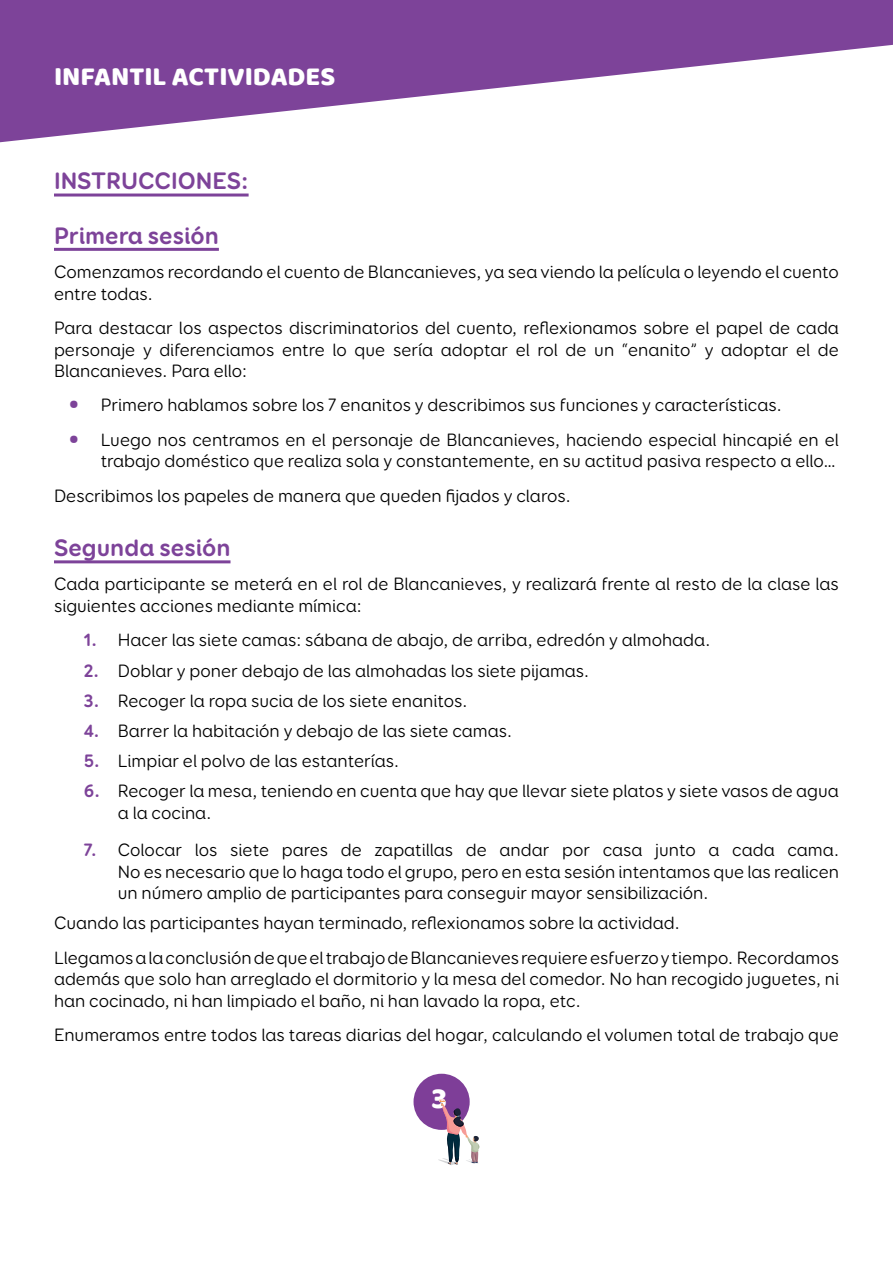
<style>
.page{position:relative;width:893px;height:1263px;background:#fff}
.page>*{position:absolute;margin:0;border:0;box-sizing:border-box;transform-origin:0 0}
.t1{font:30px "Baloo";color:#fff}
.t2{font:27px "Baloo";color:#fff}
.subtitulo_B__activid{font:700 24px "Booster Next FY";color:#7d4399}
.subtitulo_A_activida{font:700 24px "Booster Next FY";color:#7d4399}
.t3{font:18px/21.6px "Booster Next FY";color:#000}
.s1{font-weight:700;font-size:27px;color:#7d4399}
.s2{font-weight:700;color:#7d4399}
</style>
<div class="page">
<svg style="left:0;top:0;width:893px;height:143px;fill:#7d4399"></svg>
<div style="left:414px;top:1074px;width:56px;height:56px;background:#7e3e98;border-radius:50%"></div>
<svg style="left:438px;top:1100px;width:42px;height:65px"></svg>
<hr style="left:54px;top:194px;width:195px;height:3px;background:#7d4399">
<hr style="left:54px;top:248px;width:165px;height:3px;background:#7d4399">
<hr style="left:54px;top:560px;width:176px;height:3px;background:#7d4399">
<h2 class="t2" style="left:54px;top:59px;width:283px">INFANTIL ACTIVIDADES</h2>
<p class="subtitulo_A_activida" style="left:54px;top:166px;width:196px">INSTRUCCIONES:</p>
<p class="subtitulo_B__activid" style="left:54px;top:220px;width:166px">Primera sesión</p>
<p class="t3" style="left:54px;top:261px;width:786px">Comenzamos recordando el cuento de Blancanieves, ya sea viendo la película o leyendo el cuento entre todas.</p>
<p class="t3" style="left:54px;top:317px;width:786px;text-align:justify">Para destacar los aspectos discriminatorios del cuento, reflexionamos sobre el papel de cada personaje y diferenciamos entre lo que sería adoptar el rol de un “enanito” y adoptar el de Blancanieves. Para ello:</p>
<p class="t3" style="left:67px;top:394px;width:716px"><span class="s1">•</span> Primero hablamos sobre los 7 enanitos y describimos sus funciones y características.</p>
<p class="t3" style="left:67px;top:429px;width:774px;text-align:right"><span class="s1">•</span> Luego nos centramos en el personaje de Blancanieves, haciendo especial hincapié en el trabajo doméstico que realiza sola y constantemente, en su actitud pasiva respecto a ello…</p>
<p class="t3" style="left:54px;top:485px;width:518px">Describimos los papeles de manera que queden fijados y claros.</p>
<p class="subtitulo_B__activid" style="left:54px;top:533px;width:178px">Segunda sesión</p>
<p class="t3" style="left:54px;top:573px;width:786px">Cada participante se meterá en el rol de Blancanieves, y realizará frente al resto de la clase las siguientes acciones mediante mímica:</p>
<p class="t3" style="left:84px;top:629px;width:628px"><span class="s2">1.</span> Hacer las siete camas: sábana de abajo, de arriba, edredón y almohada.</p>
<p class="t3" style="left:84px;top:659px;width:507px"><span class="s2">2.</span> Doblar y poner debajo de las almohadas los siete pijamas.</p>
<p class="t3" style="left:84px;top:690px;width:385px"><span class="s2">3.</span> Recoger la ropa sucia de los siete enanitos.</p>
<p class="t3" style="left:84px;top:720px;width:430px"><span class="s2">4.</span> Barrer la habitación y debajo de las siete camas.</p>
<p class="t3" style="left:84px;top:750px;width:317px"><span class="s2">5.</span> Limpiar el polvo de las estanterías.</p>
<p class="t3" style="left:118px;top:780px;width:723px;text-indent:-34px"><span class="s2">6.</span> Recoger la mesa, teniendo en cuenta que hay que llevar siete platos y siete vasos de agua a la cocina.</p>
<p class="t3" style="left:118px;top:839px;width:723px;text-align:justify;text-indent:-34px"><span class="s2">7.</span> Colocar los siete pares de zapatillas de andar por casa junto a cada cama.<br>No es necesario que lo haga todo el grupo, pero en esta sesión intentamos que las realicen un número amplio de participantes para conseguir mayor sensibilización.</p>
<p class="t3" style="left:54px;top:912px;width:627px">Cuando las participantes hayan terminado, reflexionamos sobre la actividad.</p>
<p class="t3" style="left:54px;top:946px;width:786px;text-align:justify">Llegamos a la conclusión de que el trabajo de Blancanieves requiere esfuerzo y tiempo. Recordamos además que solo han arreglado el dormitorio y la mesa del comedor. No han recogido juguetes, ni han cocinado, ni han limpiado el baño, ni han lavado la ropa, etc.</p>
<p class="t3" style="left:54px;top:1024px;width:786px">Enumeramos entre todos las tareas diarias del hogar, calculando el volumen total de trabajo que</p>
<h1 class="t1" style="left:431px;top:1080px;width:17px">3</h1>
</div>
